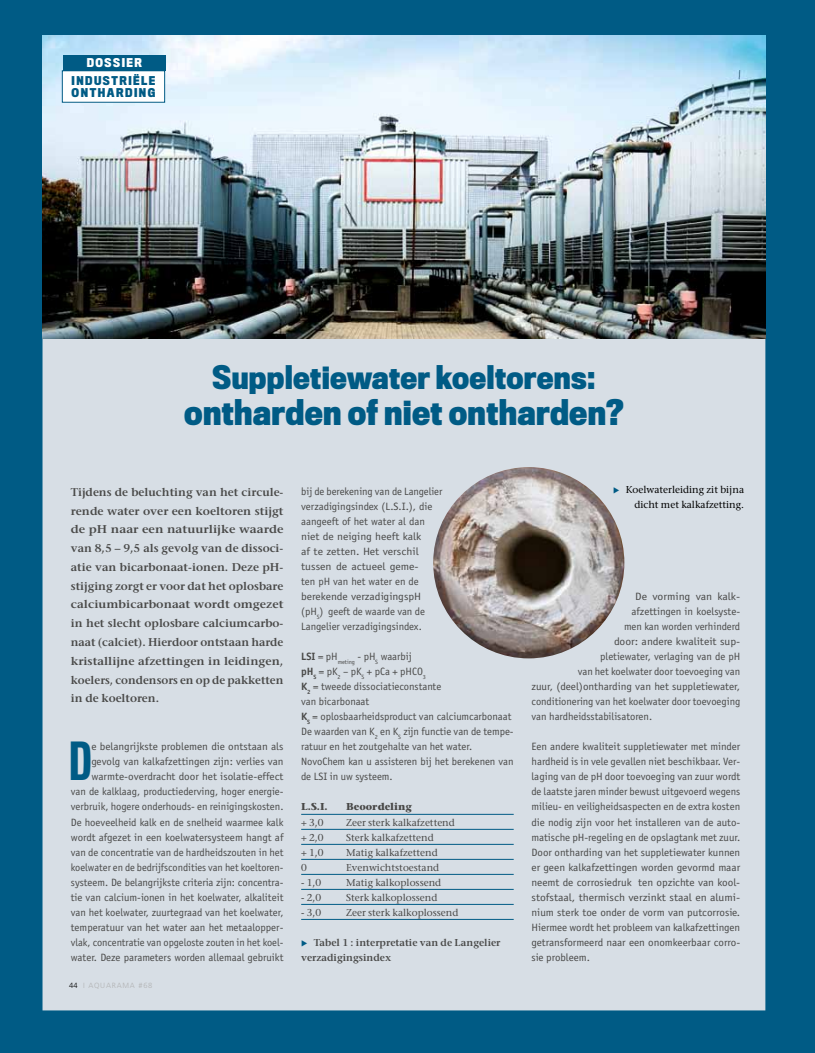
<style>
.page{position:relative;width:815px;height:1053px;background:#fff}
.page>*{position:absolute;margin:0;border:0;box-sizing:border-box;transform-origin:0 0}
.t1{font:500 48.25px "Titling Gothic FB Comp";color:#005b85}
.t2{font:700 32.5px "Titling Gothic FB Cond";color:#005b85}
.t3{font:700 30px "Titling Gothic FB Cond";color:#005b85}
.t4{font:600 11.25px/18.8px "Stone Serif LT";color:#494948;text-align:justify}
.t5{font:700 11.25px/12.5px "Titling Gothic FB Cond";letter-spacing:.135em;color:#005b85}
.t6{font:700 11.25px "Titling Gothic FB Cond";color:#fff}
.t7{font:10.62px/15px "Officina Sans LT";color:#494948}
.t8{font:10.62px/15px "Officina Sans LT";color:#494948;text-align:right;scale:1.05 1}
.t9{font:10.62px "Officina Sans LT";color:#494948;scale:1.04 1}
.t10{font:10.62px "Officina Sans LT";color:#494948;scale:1.09 1}
.t11{font:10.62px "Officina Sans LT";color:#494948;scale:1.1 1}
.t12{font:10px "Stone Serif LT";color:#494948}
.t13{font:600 10px/15px "Stone Serif LT";color:#494948}
.t14{font:10px/15px "Stone Serif LT";color:#000;text-align:right}
.t15{font:700 10px "Stone Serif LT";color:#494948}
.t16{font:300 7.5px "Frutiger LT";letter-spacing:.1em;color:#b1b2b3}
.s1{color:#000}
.s2{font-weight:700}
.s3{color:#005b85}
</style>
<div class="page">
<div style="left:0;top:0;width:815px;height:1052px;background:#005b85"></div>
<div style="left:43px;top:338px;width:722px;height:672px;background:#d7dee5"></div>
<img style="left:43px;top:36px;width:722px;height:302px">
<hr style="left:301px;top:814px;width:213px;height:1px;background:#005b85">
<hr style="left:301px;top:829px;width:213px;height:1px;background:#005b85">
<hr style="left:301px;top:844px;width:213px;height:1px;background:#005b85">
<hr style="left:301px;top:859px;width:213px;height:1px;background:#005b85">
<hr style="left:301px;top:874px;width:213px;height:1px;background:#005b85">
<hr style="left:301px;top:889px;width:213px;height:1px;background:#005b85">
<hr style="left:301px;top:904px;width:213px;height:1px;background:#005b85">
<hr style="left:301px;top:919px;width:213px;height:1px;background:#005b85">
<div style="left:62px;top:71px;width:103px;height:31px;background:#fff"></div>
<div style="left:62px;top:70px;width:103px;height:33px;border:1px solid #005b85"></div>
<div style="left:63px;top:55px;width:103px;height:16px;background:#005b85"></div>
<img style="left:433px;top:467px;width:191px;height:191px;border-radius:96px">
<p class="t6" style="left:87px;top:56px;width:9px">DOSSIER</p>
<p class="t5" style="left:72px;top:74px;width:85px">industriële ontharding</p>
<h3 class="t3" style="left:213px;top:358px;width:384px">Suppletiewater koeltorens:</h3>
<h2 class="t2" style="left:184px;top:392px;width:441px">ontharden of niet ontharden?</h2>
<p class="t4" style="left:71px;top:482px;width:214px">Tijdens de beluchting van het circule&shy;rende water over een koeltoren stijgt de pH naar een natuurlijke waarde van 8,5 – 9,5 als gevolg van de dissoci&shy;atie van bicarbonaat-ionen. Deze pH&shy;stijging zorgt er voor dat het oplosbare calciumbicarbonaat wordt omgezet in het slecht oplosbare calciumcarbo&shy;naat (calciet). Hierdoor ontstaan harde kristallijne afzettingen in leidingen, koelers, condensors en op de pakketten in de koeltoren.</p>
<h1 class="t1" style="left:69px;top:732px;width:23px">D</h1>
<p class="t8" style="left:71px;top:739px;width:204px">e belangrijkste problemen die ontstaan als gevolg van kalkafzettingen zijn: verlies van warmte-overdracht door het isolatie-effect<br>van de kalklaag, productiederving, hoger energie&shy;verbruik, hogere onderhouds- en reinigingskosten.<br>De hoeveelheid kalk en de snelheid waarmee kalk wordt afgezet in een koelwatersysteem hangt af van de concentratie van de hardheidszouten in het koelwater en de bedrijfscondities van het koeltoren&shy;systeem. De belangrijkste criteria zijn: concentra&shy;tie van calcium-ionen in het koelwater, alkaliteit van het koelwater, zuurtegraad van het koelwater, temperatuur van het water aan het metaalopper&shy;vlak, concentratie van opgeloste zouten in het koel&shy;water. Deze parameters worden allemaal gebruikt</p>
<p class="t16" style="left:69px;top:980px;width:85px"><span class="s1">44</span> I AQUARAMA #68</p>
<p class="t7" style="left:301px;top:484px;width:143px">bij de berekening van de Langelier verzadigingsindex (L.S.I.), die aangeeft of het water al dan niet de neiging heeft kalk<br>af te zetten. Het verschil tussen de actueel geme-<br>ten pH van het water en de berekende verzadigingspH (pH<sub>S</sub>) geeft de waarde van de<br>Langelier verzadigingsindex.</p>
<p class="t7" style="left:301px;top:649px;width:214px"><span class="s2">LSI</span> = pH<sub>meting</sub> - pH<sub>S</sub> waarbij<br><span class="s2">pH</span><sub>S</sub> = pK<sub>2</sub> – pK<sub>S</sub> + pCa + pHCO<sub>3<br></sub><span class="s2">K</span><sub>2</sub> = tweede dissociatieconstante<br>van bicarbonaat<br><span class="s2">K</span><sub>S</sub> = oplosbaarheidsproduct van calciumcarbonaat De waarden van K<sub>2</sub> en K<sub>S</sub> zijn functie van de tempe&shy;ratuur en het zoutgehalte van het water.<br>NovoChem kan u assisteren bij het berekenen van de LSI in uw systeem.</p>
<p class="t15" style="left:301px;top:800px;width:28px">L.S.I.</p>
<p class="t15" style="left:346px;top:800px;width:67px">Beoordeling</p>
<p class="t12" style="left:301px;top:816px;width:24px">+ 3,0</p>
<p class="t12" style="left:346px;top:816px;width:110px">Zeer sterk kalkafzettend</p>
<p class="t12" style="left:301px;top:831px;width:24px">+ 2,0</p>
<p class="t12" style="left:346px;top:831px;width:89px">Sterk kalkafzettend</p>
<p class="t12" style="left:301px;top:846px;width:24px">+ 1,0</p>
<p class="t12" style="left:346px;top:846px;width:93px">Matig kalkafzettend</p>
<p class="t12" style="left:301px;top:861px;width:7px">0</p>
<p class="t12" style="left:346px;top:861px;width:95px">Evenwichtstoestand</p>
<p class="t12" style="left:301px;top:876px;width:21px">- 1,0</p>
<p class="t12" style="left:346px;top:876px;width:97px">Matig kalkoplossend</p>
<p class="t12" style="left:301px;top:891px;width:21px">- 2,0</p>
<p class="t12" style="left:346px;top:891px;width:93px">Sterk kalkoplossend</p>
<p class="t12" style="left:301px;top:906px;width:21px">- 3,0</p>
<p class="t12" style="left:346px;top:906px;width:114px">Zeer sterk kalkoplossend</p>
<p class="t13" style="left:301px;top:934px;width:201px"><span class="s3">◆</span> Tabel 1 : interpretatie van de Langelier verzadigingsindex</p>
<p class="t14" style="left:613px;top:482px;width:132px"><span class="s3">◆</span> Koelwaterleiding zit bijna dicht met kalkafzetting.</p>
<p class="t11" style="left:635px;top:590px;width:97px">De vorming van kalk-</p>
<p class="t7" style="left:631px;top:604px;width:110px">afzettingen in koelsyste-</p>
<p class="t7" style="left:624px;top:619px;width:118px">men kan worden verhinderd</p>
<p class="t10" style="left:614px;top:635px;width:117px">door: andere kwaliteit sup-</p>
<p class="t7" style="left:600px;top:649px;width:142px">pletiewater, verlaging van de pH</p>
<p class="t7" style="left:578px;top:664px;width:164px">van het koelwater door toevoeging van</p>
<p class="t9" style="left:531px;top:680px;width:202px">zuur, (deel)ontharding van het suppletiewater,</p>
<p class="t7" style="left:531px;top:694px;width:210px">conditionering van het koelwater door toevoeging</p>
<p class="t7" style="left:531px;top:709px;width:122px">van hardheidsstabilisatoren.</p>
<p class="t7" style="left:531px;top:739px;width:210px;text-align:justify">Een andere kwaliteit suppletiewater met minder hardheid is in vele gevallen niet beschikbaar. Ver&shy;laging van de pH door toevoeging van zuur wordt de laatste jaren minder bewust uitgevoerd wegens milieu- en veiligheidsaspecten en de extra kosten die nodig zijn voor het installeren van de auto&shy;matische pH-regeling en de opslagtank met zuur.<br>Door ontharding van het suppletiewater kunnen er geen kalkafzettingen worden gevormd maar neemt de corrosiedruk ten opzichte van kool&shy;stofstaal, thermisch verzinkt staal en alumi&shy;nium sterk toe onder de vorm van putcorrosie.<br>Hiermee wordt het probleem van kalkafzettingen getransformeerd naar een onomkeerbaar corro&shy;sie probleem.</p>
</div>
